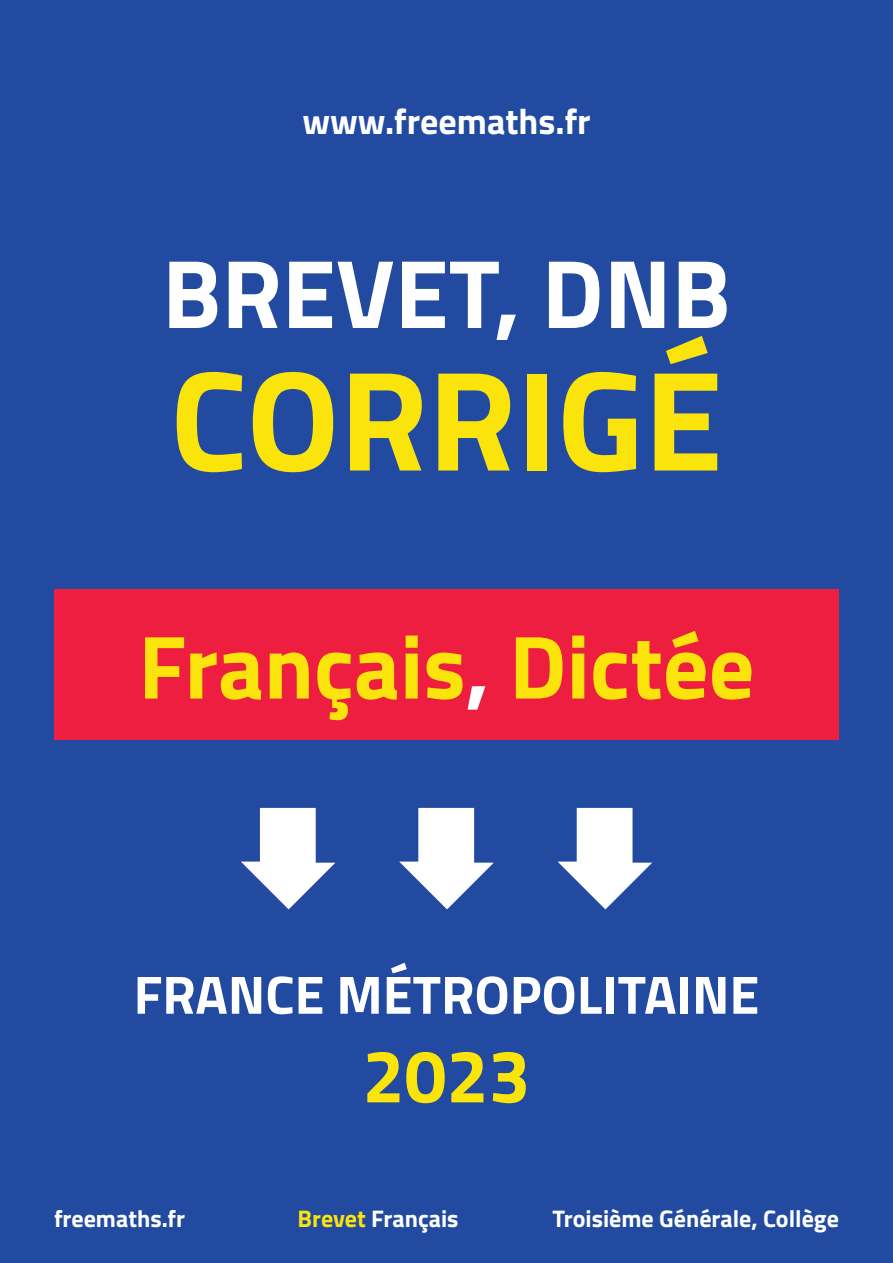
<style>
.page{position:relative;width:893px;height:1263px;background:#214aa0}
.page>*{position:absolute;margin:0;border:0;box-sizing:border-box;transform-origin:0 0}
.t1{font:700 142.5px "Titillium";color:#fbe30c}
.t2{font:700 97.5px "Titillium";color:#fff}
.t3{font:700 90px "Titillium";color:#fbe30c}
.t4{font:700 75px "Titillium";color:#fbe30c}
.t5{font:700 54px "Titillium";color:#fff}
.t6{font:700 36px "Titillium";color:#fff}
.t7{font:700 24px "Titillium";color:#fff}
.s1{color:#fff}
.s2{color:#fbe30c}
</style>
<div class="page">
<svg style="left:241px;top:808px;width:94px;height:101px"></svg>
<svg style="left:399px;top:808px;width:95px;height:101px"></svg>
<svg style="left:558px;top:808px;width:94px;height:101px"></svg>
<div style="left:54px;top:589px;width:785px;height:151px;background:#ed1e40"></div>
<h3 class="t6" style="left:302px;top:94px;width:290px">www.freemaths.fr</h3>
<h2 class="t2" style="left:162px;top:219px;width:570px">BREVET, DNB</h2>
<h1 class="t1" style="left:170px;top:312px;width:554px">CORRIGÉ</h1>
<h3 class="t3" style="left:138px;top:598px;width:618px">Français<span class="s1">,</span> Dictée</h3>
<p class="t5" style="left:134px;top:953px;width:627px">FRANCE MÉTROPOLITAINE</p>
<h3 class="t4" style="left:362px;top:1019px;width:169px">2023</h3>
<p class="t7" style="left:54px;top:1200px;width:133px">freemaths.fr</p>
<p class="t7" style="left:298px;top:1200px;width:162px"><span class="s2">Brevet</span> Français</p>
<p class="t7" style="left:552px;top:1200px;width:288px">Troisième Générale, Collège</p>
</div>
